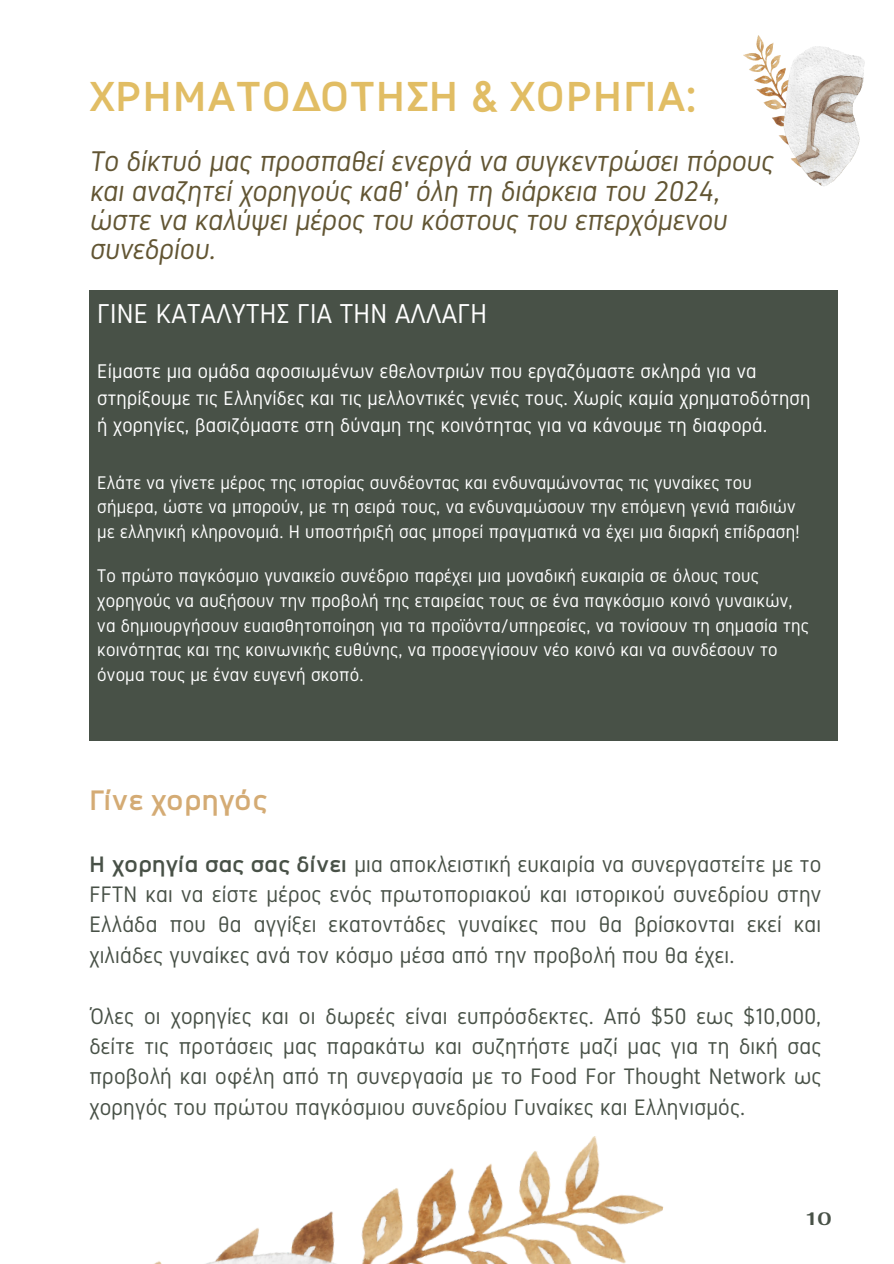
<style>
.page{position:relative;width:894px;height:1264px;background:#fff}
.page>*{position:absolute;margin:0;border:0;box-sizing:border-box;transform-origin:0 0}
.t1{font:700 42px "Normung";color:#e1bd64}
.t2{font:italic 28.5px/29.2px "Normung";color:#625533}
.t3{font:700 28.2px "Normung";letter-spacing:.01em;color:#d4ab74}
.t4{font:27.3px "Normung";letter-spacing:.01em;color:#fff}
.t5{font:22.35px/30.3px "Normung";letter-spacing:.01em;color:#485147;text-align:justify}
.t6{font:19.8px/27px "Normung";letter-spacing:.01em;color:#fff}
.t7{font:18.3px/24.8px "Normung";letter-spacing:.01em;color:#fff}
.t8{font:700 18px "Fahkwang";color:#485147}
.s1{font-weight:700}
</style>
<div class="page">
<div style="left:89px;top:290px;width:748px;height:450px;background:#485147"></div>
<img style="left:743px;top:36px;width:121px;height:150px">
<img style="left:155px;top:1136px;width:509px;height:127px">
<h1 class="t1" style="left:89px;top:72px;width:607px">ΧΡΗΜΑΤΟΔΟΤΗΣΗ &amp; ΧΟΡΗΓΙΑ:</h1>
<h2 class="t2" style="left:89px;top:147px;width:685px">Το δίκτυό μας προσπαθεί ενεργά να συγκεντρώσει πόρους και αναζητεί χορηγούς καθ' όλη τη διάρκεια του 2024, ώστε να καλύψει μέρος του κόστους του επερχόμενου συνεδρίου.</h2>
<h3 class="t4" style="left:97px;top:298px;width:391px">ΓΙΝΕ ΚΑΤΑΛΥΤΗΣ ΓΙΑ ΤΗΝ ΑΛΛΑΓΗ</h3>
<p class="t6" style="left:97px;top:358px;width:714px">Είμαστε μια ομάδα αφοσιωμένων εθελοντριών που εργαζόμαστε σκληρά για να στηρίξουμε τις Ελληνίδες και τις μελλοντικές γενιές τους. Χωρίς καμία χρηματοδότηση ή χορηγίες, βασιζόμαστε στη δύναμη της κοινότητας για να κάνουμε τη διαφορά.</p>
<p class="t7" style="left:97px;top:470px;width:703px">Ελάτε να γίνετε μέρος της ιστορίας συνδέοντας και ενδυναμώνοντας τις γυναίκες του σήμερα, ώστε να μπορούν, με τη σειρά τους, να ενδυναμώσουν την επόμενη γενιά παιδιών με ελληνική κληρονομιά. Η υποστήριξή σας μπορεί πραγματικά να έχει μια διαρκή επίδραση!</p>
<p class="t7" style="left:97px;top:563px;width:712px">Το πρώτο παγκόσμιο γυναικείο συνέδριο παρέχει μια μοναδική ευκαιρία σε όλους τους χορηγούς να αυξήσουν την προβολή της εταιρείας τους σε ένα παγκόσμιο κοινό γυναικών, να δημιουργήσουν ευαισθητοποίηση για τα προϊόντα/υπηρεσίες, να τονίσουν τη σημασία της κοινότητας και της κοινωνικής ευθύνης, να προσεγγίσουν νέο κοινό και να συνδέσουν το όνομα τους με έναν ευγενή σκοπό.</p>
<h3 class="t3" style="left:89px;top:784px;width:179px">Γίνε χορηγός</h3>
<p class="t5" style="left:89px;top:848px;width:733px"><span class="s1">Η χορηγία σας σας δίνει</span> μια αποκλειστική ευκαιρία να συνεργαστείτε με το FFTN και να είστε μέρος ενός πρωτοποριακού και ιστορικού συνεδρίου στην Ελλάδα που θα αγγίξει εκατοντάδες γυναίκες που θα βρίσκονται εκεί και χιλιάδες γυναίκες ανά τον κόσμο μέσα από την προβολή που θα έχει.</p>
<p class="t5" style="left:89px;top:1000px;width:733px">Όλες οι χορηγίες και οι δωρεές είναι ευπρόσδεκτες. Από $50 εως $10,000, δείτε τις προτάσεις μας παρακάτω και συζητήστε μαζί μας για τη δική σας προβολή και οφέλη από τη συνεργασία με το Food For Thought Network ως χορηγός του πρώτου παγκόσμιου συνεδρίου Γυναίκες και Ελληνισμός.</p>
<p class="t8" style="left:804px;top:1206px;width:28px">10</p>
</div>
